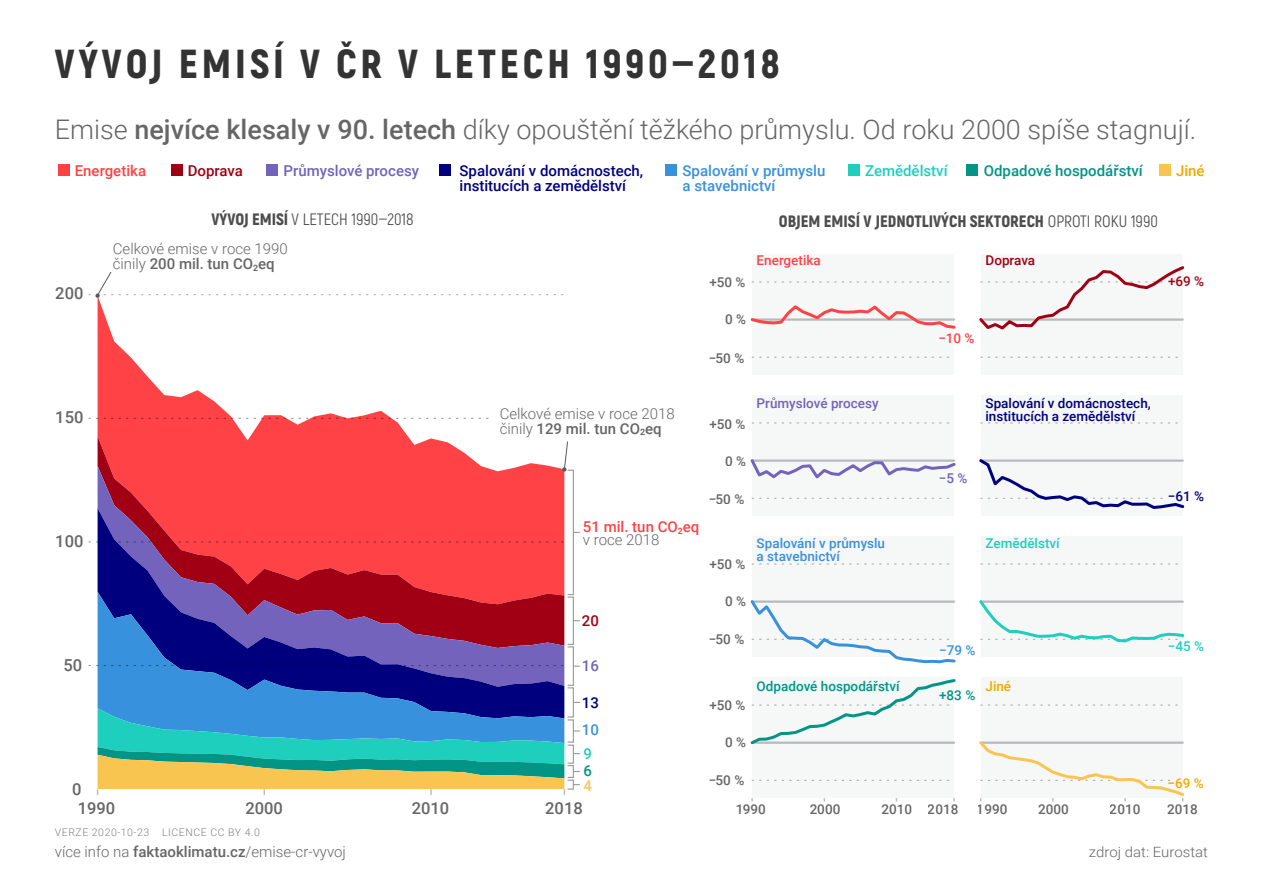
<style>
.page{position:relative;width:1263px;height:893px;background:#fff}
.page>*{position:absolute;margin:0;border:0;box-sizing:border-box;transform-origin:0 0}
.t1{font:900 40.5px "Akrobat";letter-spacing:.1em;color:#333}
.t2{font:300 27px "Roboto";color:#666}
.t3{font:900 16.5px "Akrobat";color:#4d4d4d}
.t4{font:500 16.5px "Roboto";color:#666}
.t5{font:16.5px "Akrobat";color:#4d4d4d}
.t6{font:300 15px/15px "Roboto";color:#666}
.t7{font:500 15px/15px "Roboto";color:#00007f}
.t8{font:500 15px/13.5px "Roboto";color:#ff4245}
.t9{font:500 15px/15px "Roboto";color:#3891dc}
.t10{font:500 15px "Roboto";color:#029485}
.t11{font:500 15px "Roboto";color:#7363bd}
.t12{font:500 15px "Roboto";color:#1ecfbd}
.t13{font:500 15px "Roboto";color:#a10014}
.t14{font:500 15px "Roboto";color:#f5a700}
.t15{font:500 15px "Roboto";color:#f8c551}
.t16{font:300 14.1px "Roboto";color:#666;scale:1.06 1}
.t17{font:500 13.5px "Roboto";color:#666}
.t18{font:500 13.5px/13.5px "Roboto";color:#00007f}
.t19{font:500 13.5px/13.5px "Roboto";color:#3891dc}
.t20{font:500 13.5px "Roboto";color:#029485}
.t21{font:500 13.5px "Roboto";color:#7363bd}
.t22{font:500 13.5px "Roboto";color:#1ecfbd}
.t23{font:500 13.5px "Roboto";color:#ff4245}
.t24{font:500 13.5px "Roboto";color:#a10014}
.t25{font:500 13.5px "Roboto";color:#f5a700}
.t26{font:300 10.5px "Roboto";letter-spacing:.05em;color:#808080}
.s1{font-weight:500}
.s2{font-weight:900}
.s3{font-weight:400}
.s4{font-weight:300;color:#666}
</style>
<div class="page">
<div style="left:58px;top:164px;width:12px;height:12px;background:#ff4245"></div>
<div style="left:171px;top:164px;width:12px;height:12px;background:#a10014"></div>
<div style="left:266px;top:164px;width:12px;height:12px;background:#7363bd"></div>
<div style="left:439px;top:164px;width:12px;height:12px;background:#00007f"></div>
<div style="left:665px;top:164px;width:12px;height:12px;background:#3891dc"></div>
<div style="left:848px;top:164px;width:11px;height:12px;background:#1ecfbd"></div>
<div style="left:967px;top:164px;width:11px;height:12px;background:#029485"></div>
<div style="left:1159px;top:164px;width:11px;height:12px;background:#f8c551"></div>
<div style="left:752px;top:254px;width:202px;height:120px;background:#f1f2f2"></div>
<div style="left:981px;top:254px;width:202px;height:120px;background:#f1f2f2"></div>
<div style="left:752px;top:395px;width:202px;height:120px;background:#f1f2f2"></div>
<div style="left:981px;top:395px;width:202px;height:120px;background:#f1f2f2"></div>
<div style="left:752px;top:536px;width:202px;height:121px;background:#f1f2f2"></div>
<div style="left:981px;top:536px;width:202px;height:121px;background:#f1f2f2"></div>
<div style="left:752px;top:678px;width:202px;height:120px;background:#f1f2f2"></div>
<div style="left:981px;top:678px;width:202px;height:120px;background:#f1f2f2"></div>
<svg style="left:752px;top:357px;width:197px;height:1px"></svg>
<svg style="left:752px;top:281px;width:197px;height:1px"></svg>
<svg style="left:750px;top:305px;width:206px;height:24px"></svg>
<svg style="left:752px;top:498px;width:197px;height:1px"></svg>
<svg style="left:752px;top:422px;width:197px;height:2px"></svg>
<svg style="left:750px;top:459px;width:206px;height:20px"></svg>
<svg style="left:752px;top:563px;width:197px;height:2px"></svg>
<svg style="left:750px;top:600px;width:206px;height:64px"></svg>
<svg style="left:752px;top:780px;width:197px;height:1px"></svg>
<svg style="left:750px;top:679px;width:206px;height:65px"></svg>
<svg style="left:981px;top:357px;width:197px;height:1px"></svg>
<svg style="left:979px;top:266px;width:206px;height:64px"></svg>
<svg style="left:981px;top:422px;width:197px;height:2px"></svg>
<svg style="left:979px;top:459px;width:206px;height:50px"></svg>
<svg style="left:981px;top:563px;width:197px;height:2px"></svg>
<svg style="left:979px;top:600px;width:206px;height:43px"></svg>
<svg style="left:981px;top:704px;width:197px;height:2px"></svg>
<svg style="left:98px;top:298px;width:390px;height:138px"></svg>
<svg style="left:98px;top:436px;width:451px;height:30px;fill:#ff4245"></svg>
<div style="left:98px;top:466px;width:466px;height:42px;background:#ff4245"></div>
<svg style="left:98px;top:508px;width:466px;height:84px;fill:#ff4245"></svg>
<svg style="left:98px;top:592px;width:466px;height:116px"></svg>
<svg style="left:97px;top:708px;width:468px;height:87px"></svg>
<svg style="left:89px;top:665px;width:475px;height:1px"></svg>
<svg style="left:89px;top:541px;width:475px;height:1px"></svg>
<svg style="left:89px;top:418px;width:400px;height:1px"></svg>
<div style="left:568px;top:470px;width:6px;height:125px;border:1px solid #999"></div>
<div style="left:568px;top:596px;width:6px;height:49px;border:1px solid #999"></div>
<div style="left:568px;top:646px;width:6px;height:40px;border:1px solid #999"></div>
<div style="left:568px;top:687px;width:6px;height:31px;border:1px solid #999"></div>
<div style="left:568px;top:719px;width:6px;height:24px;border:1px solid #999"></div>
<div style="left:568px;top:745px;width:6px;height:19px;border:1px solid #999"></div>
<div style="left:568px;top:765px;width:6px;height:13px;border:1px solid #999"></div>
<div style="left:568px;top:780px;width:6px;height:10px;border:1px solid #999"></div>
<svg style="left:979px;top:741px;width:206px;height:60px"></svg>
<hr style="left:1167px;top:280px;width:15px;height:4px;background:#f7f7f7">
<hr style="left:1167px;top:496px;width:14px;height:4px;background:#f7f7f7">
<svg style="left:89px;top:271px;width:475px;height:27px"></svg>
<svg style="left:562px;top:441px;width:6px;height:31px"></svg>
<svg style="left:573px;top:730px;width:7px;height:2px"></svg>
<h1 class="t1" style="left:55px;top:38px;width:726px">VÝVOJ EMISÍ V ČR V LETECH 1990—2018</h1>
<h2 class="t2" style="left:55px;top:110px;width:1143px">Emise <span class="s1">nejvíce klesaly v 90. letech</span> díky opouštění těžkého průmyslu. Od roku 2000 spíše stagnují.</h2>
<p class="t8" style="left:75px;top:163px;width:73px">Energetika</p>
<p class="t13" style="left:188px;top:160px;width:57px">Doprava</p>
<p class="t11" style="left:283px;top:160px;width:137px">Průmyslové procesy</p>
<p class="t7" style="left:460px;top:162px;width:185px">Spalování v domácnostech, institucích a zemědělství</p>
<p class="t9" style="left:682px;top:162px;width:144px">Spalování v průmyslu a stavebnictví</p>
<p class="t12" style="left:865px;top:160px;width:84px">Zemědělství</p>
<p class="t10" style="left:984px;top:160px;width:160px">Odpadové hospodářství</p>
<p class="t14" style="left:1176px;top:160px;width:30px">Jiné</p>
<p class="t4" style="left:55px;top:282px;width:30px">200</p>
<p class="t5" style="left:212px;top:210px;width:204px"><span class="s2">VÝVOJ EMISÍ</span> V LETECH 1990—2018</p>
<p class="t6" style="left:113px;top:241px;width:176px">Celkové emise v roce 1990 činily <span class="s1">200 mil. tun CO</span><sub>2</sub><span class="s1">eq</span></p>
<p class="t17" style="left:709px;top:273px;width:38px">+50 %</p>
<p class="t17" style="left:725px;top:310px;width:22px">0 %</p>
<p class="t17" style="left:708px;top:348px;width:38px">−50 %</p>
<p class="t3" style="left:779px;top:210px;width:380px">OBJEM EMISÍ V JEDNOTLIVÝCH SEKTORECH <span class="s3">OPROTI ROKU 1990</span></p>
<p class="t23" style="left:757px;top:251px;width:66px">Energetika</p>
<p class="t24" style="left:985px;top:251px;width:51px">Doprava</p>
<p class="t24" style="left:1168px;top:272px;width:38px">+69 %</p>
<p class="t23" style="left:938px;top:329px;width:38px">−10 %</p>
<p class="t4" style="left:55px;top:406px;width:30px">150</p>
<p class="t4" style="left:55px;top:530px;width:30px">100</p>
<p class="t6" style="left:500px;top:405px;width:176px">Celkové emise v roce 2018 činily <span class="s1">129 mil. tun CO</span><sub>2</sub><span class="s1">eq</span></p>
<p class="t17" style="left:709px;top:414px;width:38px">+50 %</p>
<p class="t17" style="left:725px;top:451px;width:22px">0 %</p>
<p class="t8" style="left:583px;top:519px;width:118px">51 mil. tun CO<sub>2</sub>eq <span class="s4">v roce 2018</span></p>
<p class="t17" style="left:708px;top:490px;width:38px">−50 %</p>
<p class="t17" style="left:709px;top:555px;width:38px">+50 %</p>
<p class="t21" style="left:757px;top:393px;width:124px">Průmyslové procesy</p>
<p class="t19" style="left:757px;top:536px;width:130px">Spalování v průmyslu a stavebnictví</p>
<p class="t18" style="left:985px;top:395px;width:167px">Spalování v domácnostech, institucích a zemědělství</p>
<p class="t21" style="left:939px;top:469px;width:30px">−5 %</p>
<p class="t22" style="left:985px;top:534px;width:76px">Zemědělství</p>
<p class="t18" style="left:1168px;top:489px;width:38px">−61 %</p>
<p class="t4" style="left:64px;top:654px;width:20px">50</p>
<p class="t4" style="left:72px;top:777px;width:11px">0</p>
<p class="t13" style="left:582px;top:610px;width:19px">20</p>
<p class="t11" style="left:582px;top:655px;width:19px">16</p>
<p class="t7" style="left:582px;top:694px;width:19px">13</p>
<p class="t9" style="left:582px;top:722px;width:19px">10</p>
<p class="t12" style="left:583px;top:743px;width:10px">9</p>
<p class="t10" style="left:583px;top:760px;width:10px">6</p>
<p class="t15" style="left:583px;top:775px;width:10px">4</p>
<p class="t4" style="left:78px;top:796px;width:39px">1990</p>
<p class="t4" style="left:245px;top:796px;width:39px">2000</p>
<p class="t4" style="left:412px;top:796px;width:39px">2010</p>
<p class="t4" style="left:545px;top:796px;width:39px">2018</p>
<p class="t26" style="left:55px;top:825px;width:206px">VERZE 2020-10-23 LICENCE CC BY 4.0</p>
<p class="t17" style="left:725px;top:592px;width:22px">0 %</p>
<p class="t17" style="left:708px;top:630px;width:38px">−50 %</p>
<p class="t17" style="left:709px;top:696px;width:38px">+50 %</p>
<p class="t17" style="left:725px;top:733px;width:22px">0 %</p>
<p class="t17" style="left:708px;top:771px;width:38px">−50 %</p>
<p class="t20" style="left:757px;top:676px;width:145px">Odpadové hospodářství</p>
<p class="t19" style="left:939px;top:643px;width:38px">−79 %</p>
<p class="t20" style="left:939px;top:686px;width:38px">+83 %</p>
<p class="t25" style="left:985px;top:676px;width:27px">Jiné</p>
<p class="t22" style="left:1168px;top:637px;width:38px">−45 %</p>
<p class="t25" style="left:1167px;top:773px;width:38px">−69 %</p>
<p class="t17" style="left:735px;top:800px;width:32px">1990</p>
<p class="t17" style="left:810px;top:800px;width:32px">2000</p>
<p class="t17" style="left:881px;top:800px;width:79px">2010 2018</p>
<p class="t17" style="left:977px;top:800px;width:32px">1990</p>
<p class="t17" style="left:1038px;top:800px;width:32px">2000</p>
<p class="t17" style="left:1110px;top:800px;width:32px">2010</p>
<p class="t17" style="left:1167px;top:800px;width:32px">2018</p>
<p class="t6" style="left:55px;top:844px;width:293px">více info na <span class="s1">faktaoklimatu.cz</span>/emise-cr-vyvoj</p>
<p class="t16" style="left:1089px;top:842px;width:114px">zdroj dat: Eurostat</p>
</div>
